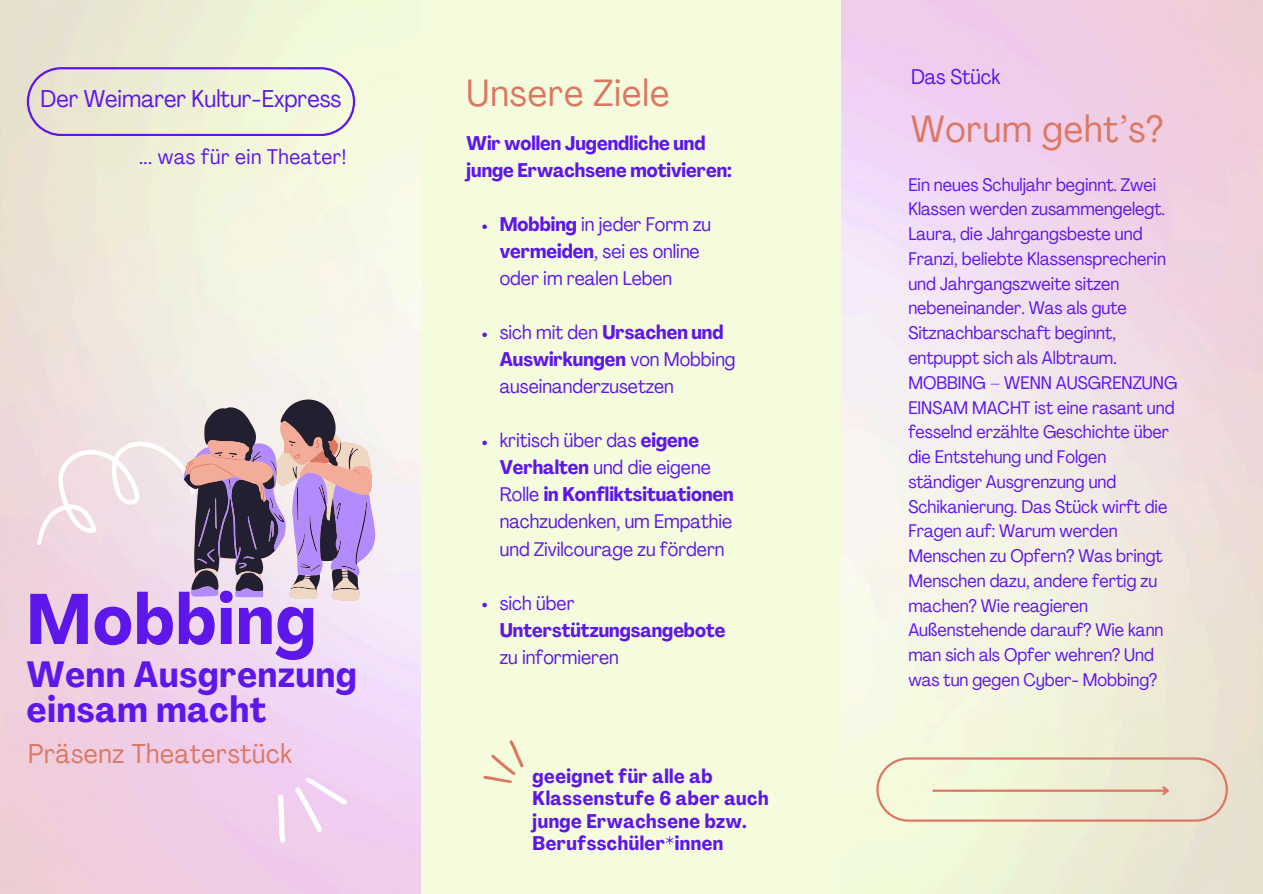
<style>
.page{position:relative;width:1263px;height:894px;background:#fff}
.page>*{position:absolute;margin:0;border:0;box-sizing:border-box;transform-origin:0 0}
.t1{font:700 condensed 70.35px "Agrandir";letter-spacing:.025em;color:#5e17eb}
.t2{font:condensed 37.5px "Agrandir";letter-spacing:.025em;color:#dc7862}
.t3{font:700 condensed 36px/34.8px "Agrandir";letter-spacing:.025em;color:#5e17eb}
.t4{font:condensed 27px "Agrandir";letter-spacing:.025em;color:#dc7862}
.t5{font:condensed 24px "Agrandir";color:#5e17eb}
.t6{font:condensed 21px "Agrandir";letter-spacing:.025em;color:#5e17eb}
.t7{font:condensed 21px "Agrandir";color:#5e17eb}
.t8{font:condensed 19.5px/27px "Agrandir";color:#5e17eb}
.t9{font:700 condensed 19.5px/27px "Agrandir";color:#5e17eb}
.t10{font:700 condensed 19.5px/22.5px "Agrandir";letter-spacing:.025em;color:#5e17eb}
.t11{font:condensed 18px/24.8px "Agrandir";color:#5e17eb}
.s1{font-weight:700}
.s2{font-weight:400}
</style>
<div class="page">
<div style="left:0;top:0;width:1263px;height:893px;background:#f5fcde"></div>
<img style="left:842px;top:0;width:421px;height:893px">
<img style="left:0;top:0;width:421px;height:893px">
<svg style="left:876px;top:757px;width:352px;height:64px"></svg>
<svg style="left:27px;top:67px;width:328px;height:69px"></svg>
<svg style="left:259px;top:765px;width:96px;height:85px;background:#f1d1ef"></svg>
<svg style="left:36px;top:397px;width:339px;height:203px;background:#c7b3c2"></svg>
<svg style="left:482px;top:224px;width:5px;height:5px"></svg>
<svg style="left:482px;top:332px;width:5px;height:5px"></svg>
<svg style="left:482px;top:440px;width:5px;height:5px"></svg>
<svg style="left:482px;top:602px;width:5px;height:5px"></svg>
<svg style="left:483px;top:740px;width:41px;height:43px"></svg>
<p class="t5" style="left:41px;top:88px;width:302px">Der Weimarer Kultur-Express</p>
<h6 class="t6" style="left:139px;top:148px;width:209px">... was für ein Theater!</h6>
<h5 class="t1" style="left:27px;top:591px;width:291px">Mobbing</h5>
<h5 class="t3" style="left:27px;top:660px;width:331px">Wenn Ausgrenzung einsam macht</h5>
<h4 class="t4" style="left:28px;top:743px;width:265px">Präsenz Theaterstück</h4>
<h2 class="t2" style="left:467px;top:77px;width:204px">Unsere Ziele</h2>
<p class="t9" style="left:467px;top:132px;width:267px">Wir wollen Jugendliche und junge Erwachsene motivieren:</p>
<p class="t8" style="left:500px;top:213px;width:213px"><span class="s1">Mobbing</span> in jeder Form zu <span class="s1">vermeiden</span>, sei es online oder im realen Leben</p>
<h1 class="t8" style="left:500px;top:321px;width:237px">sich mit den <span class="s1">Ursachen und<br>Auswirkungen</span> von Mobbing auseinanderzusetzen</h1>
<h3 class="t8" style="left:500px;top:429px;width:235px">kritisch über das <span class="s1">eigene<br>Verhalten</span> und die eigene<br>Rolle <span class="s1">in Konfliktsituationen </span>nachzudenken, um Empathie und Zivilcourage zu fördern</h3>
<p class="t9" style="left:500px;top:591px;width:227px"><span class="s2">sich über<br></span>Unterstützungsangebote <span class="s2">zu informieren</span></p>
<h5 class="t10" style="left:533px;top:766px;width:237px">geeignet für alle ab<br>Klassenstufe 6 aber auch junge Erwachsene bzw.<br>Berufsschüler*innen</h5>
<p class="t7" style="left:911px;top:68px;width:91px">Das Stück</p>
<p class="t2" style="left:911px;top:114px;width:254px">Worum geht’s?</p>
<p class="t11" style="left:908px;top:174px;width:259px">Ein neues Schuljahr beginnt. Zwei<br>Klassen werden zusammengelegt.<br>Laura, die Jahrgangsbeste und<br>Franzi, beliebte Klassensprecherin und Jahrgangszweite sitzen nebeneinander. Was als gute<br>Sitznachbarschaft beginnt, entpuppt sich als Albtraum.</p>
<p class="t11" style="left:908px;top:372px;width:271px">MOBBING – WENN AUSGRENZUNG<br>EINSAM MACHT ist eine rasant und fesselnd erzählte Geschichte über die Entstehung und Folgen ständiger Ausgrenzung und</p>
<p class="t11" style="left:908px;top:495px;width:260px">Schikanierung. Das Stück wirft die<br>Fragen auf: Warum werden<br>Menschen zu Opfern? Was bringt<br>Menschen dazu, andere fertig zu machen? Wie reagieren<br>Außenstehende darauf? Wie kann man sich als Opfer wehren? Und was tun gegen Cyber- Mobbing?</p>
</div>
